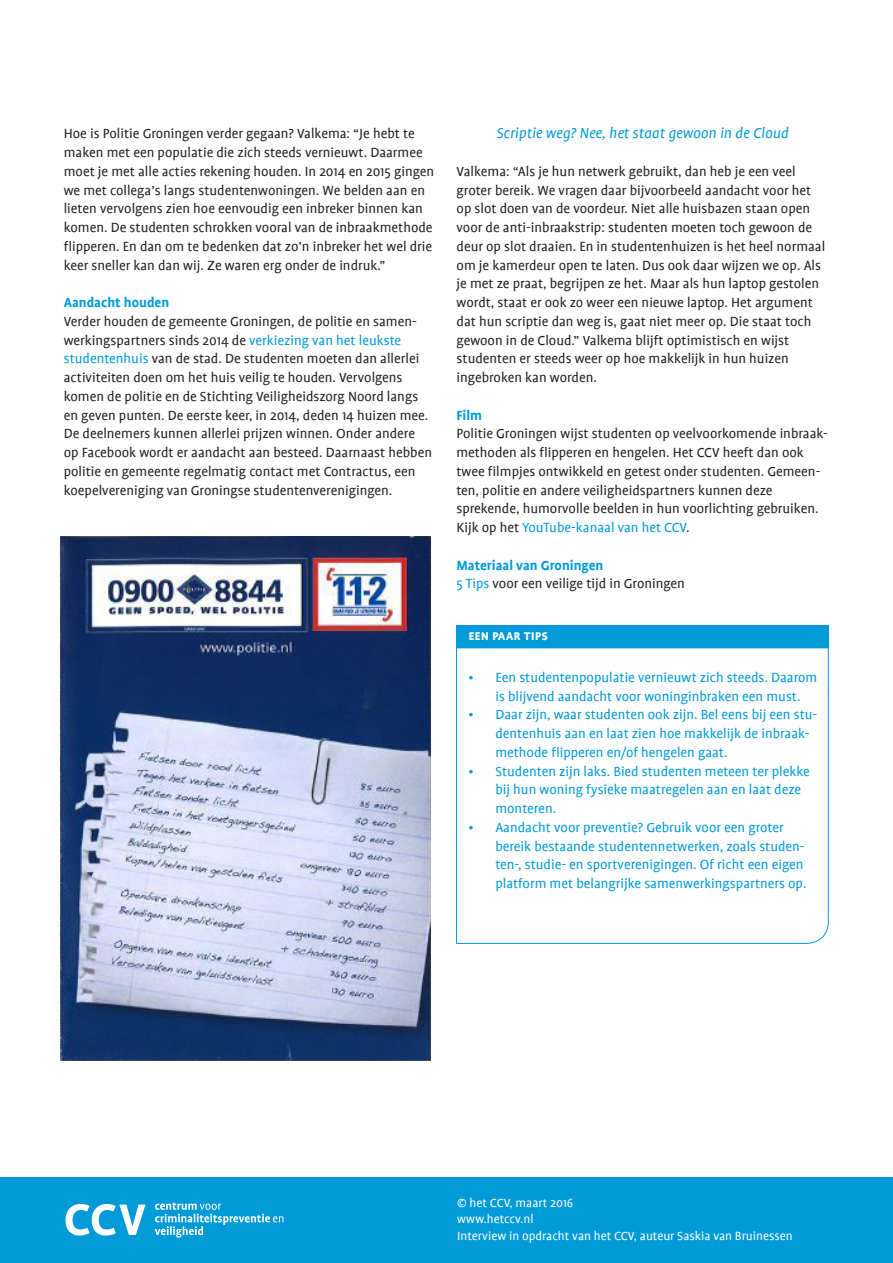
<style>
.page{position:relative;width:893px;height:1263px;background:#fff}
.page>*{position:absolute;margin:0;border:0;box-sizing:border-box;transform-origin:0 0}
.t1{font:italic 16.5px "Profile";color:#009ad9}
.t2{font:15px/18.8px "Profile";color:#231f20}
.t3{font:15px/18.8px "Profile";color:#009ad9}
.t4{font:700 15px "Profile";color:#009ad9}
.t5{font:700 15px "Profile SC";color:#fff}
.t6{font:13.5px "Profile";color:#fff}
.s1{color:#009ad9}
</style>
<div class="page">
<div style="left:0;top:1178px;width:893px;height:85px;background:#009ad9"></div>
<svg style="left:65px;top:1204px;width:80px;height:31px"></svg>
<svg style="left:155px;top:1202px;width:128px;height:35px"></svg>
<svg style="left:456px;top:648px;width:373px;height:296px"></svg>
<div style="left:456px;top:625px;width:373px;height:23px;background:#009ad9"></div>
<img style="left:61px;top:536px;width:370px;height:525px">
<p class="t2" style="left:64px;top:124px;width:372px">Hoe is Politie Groningen verder gegaan? Valkema: “Je hebt te maken met een populatie die zich steeds vernieuwt. Daarmee moet je met alle acties rekening houden. In 2014 en 2015 gingen we met collega’s langs studentenwoningen. We belden aan en lieten vervolgens zien hoe eenvoudig een inbreker binnen kan komen. De studenten schrokken vooral van de inbraakmethode flipperen. En dan om te bedenken dat zo’n inbreker het wel drie keer sneller kan dan wij. Ze waren erg onder de indruk.”</p>
<p class="t4" style="left:64px;top:294px;width:107px">Aandacht houden</p>
<p class="t2" style="left:64px;top:312px;width:370px">Verder houden de gemeente Groningen, de politie en samen&shy;werkingspartners sinds 2014 de <span class="s1">verkiezing van het leukste studentenhuis</span> van de stad. De studenten moeten dan allerlei activiteiten doen om het huis veilig te houden. Vervolgens komen de politie en de Stichting Veiligheidszorg Noord langs en geven punten. De eerste keer, in 2014, deden 14 huizen mee.<br>De deelnemers kunnen allerlei prijzen winnen. Onder andere op Facebook wordt er aandacht aan besteed. Daarnaast hebben politie en gemeente regelmatig contact met Contractus, een koepelvereniging van Groningse studentenverenigingen.</p>
<p class="t1" style="left:496px;top:125px;width:294px">Scriptie weg? Nee, het staat gewoon in de Cloud</p>
<p class="t2" style="left:457px;top:162px;width:370px">Valkema: “Als je hun netwerk gebruikt, dan heb je een veel groter bereik. We vragen daar bijvoorbeeld aandacht voor het op slot doen van de voordeur. Niet alle huisbazen staan open voor de anti-inbraakstrip: studenten moeten toch gewoon de deur op slot draaien. En in studentenhuizen is het heel normaal om je kamerdeur open te laten. Dus ook daar wijzen we op. Als je met ze praat, begrijpen ze het. Maar als hun laptop gestolen wordt, staat er ook zo weer een nieuwe laptop. Het argument dat hun scriptie dan weg is, gaat niet meer op. Die staat toch gewoon in de Cloud.” Valkema blijft optimistisch en wijst</p>
<p class="t2" style="left:457px;top:350px;width:334px">studenten er steeds weer op hoe makkelijk in hun huizen</p>
<p class="t2" style="left:457px;top:368px;width:142px">ingebroken kan worden.</p>
<p class="t4" style="left:456px;top:407px;width:27px">Film</p>
<p class="t2" style="left:456px;top:424px;width:373px">Politie Groningen wijst studenten op veelvoorkomende inbraak&shy;methoden als flipperen en hengelen. Het CCV heeft dan ook twee filmpjes ontwikkeld en getest onder studenten. Gemeen&shy;ten, politie en andere veiligheidspartners kunnen deze</p>
<p class="t2" style="left:456px;top:499px;width:364px">sprekende, humorvolle beelden in hun voorlichting gebruiken.<br>Kijk op het <span class="s1">YouTube-kanaal van het CCV</span>.</p>
<p class="t4" style="left:456px;top:557px;width:148px">Materiaal van Groningen</p>
<p class="t2" style="left:456px;top:574px;width:230px"><span class="s1">5 Tips</span> voor een veilige tijd in Groningen</p>
<p class="t5" style="left:468px;top:627px;width:81px">een paar tips</p>
<p class="t3" style="left:495px;top:668px;width:323px;text-indent:-27px">• Een studentenpopulatie vernieuwt zich steeds. Daarom is blijvend aandacht voor woninginbraken een must.</p>
<p class="t3" style="left:495px;top:705px;width:323px;text-indent:-27px">• Daar zijn, waar studenten ook zijn. Bel eens bij een stu&shy;dentenhuis aan en laat zien hoe makkelijk de inbraak&shy;methode flipperen en/of hengelen gaat.</p>
<p class="t3" style="left:495px;top:762px;width:316px;text-indent:-27px">• Studenten zijn laks. Bied studenten meteen ter plekke bij hun woning fysieke maatregelen aan en laat deze monteren.</p>
<p class="t3" style="left:495px;top:818px;width:313px;text-indent:-27px">• Aandacht voor preventie? Gebruik voor een groter bereik bestaande studentennetwerken, zoals studen&shy;ten-, studie- en sportverenigingen. Of richt een eigen platform met belangrijke samenwerkingspartners op.</p>
<p class="t6" style="left:457px;top:1195px;width:118px">© het CCV, maart 2016</p>
<p class="t6" style="left:457px;top:1212px;width:78px">www.hetccv.nl</p>
<p class="t6" style="left:457px;top:1228px;width:337px">Interview in opdracht van het CCV, auteur Saskia van Bruinessen</p>
</div>
